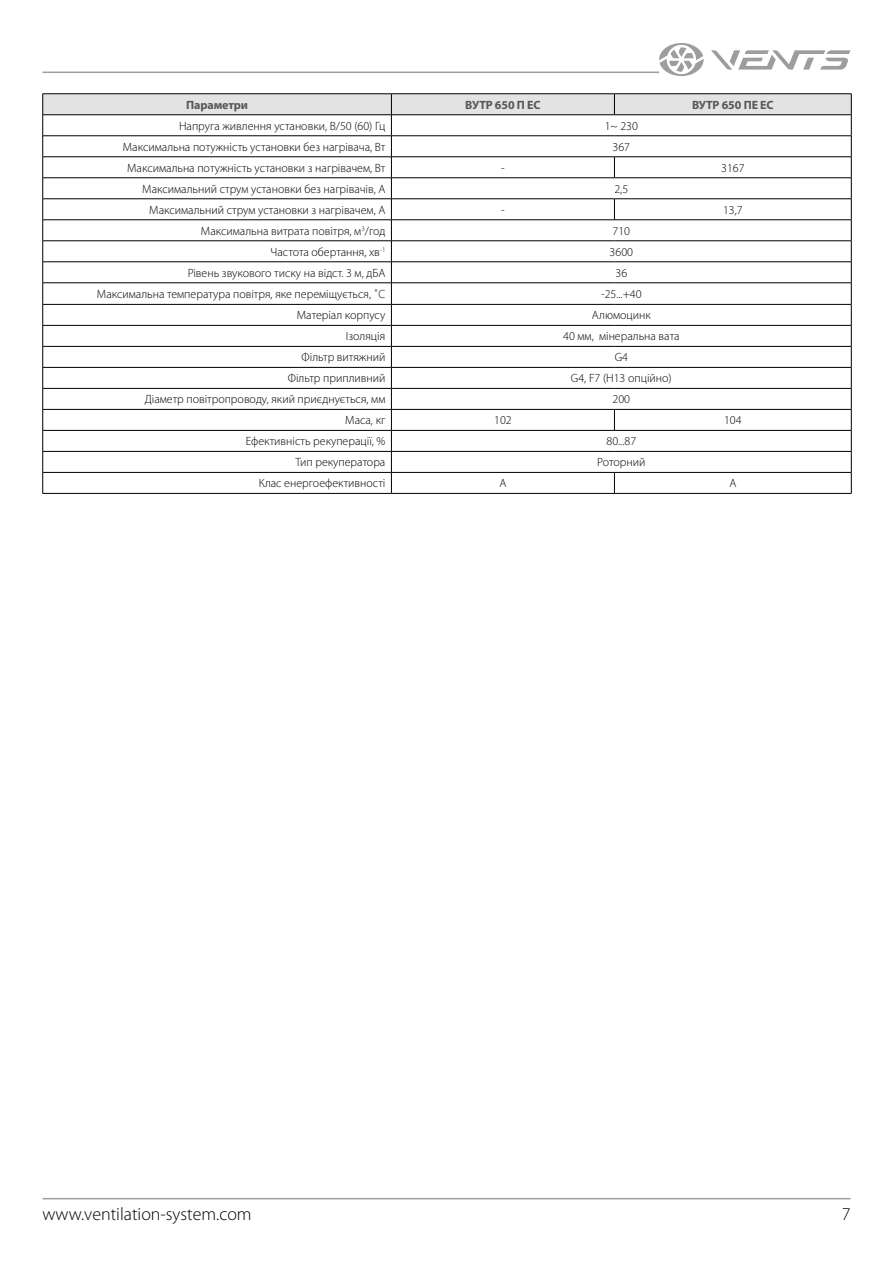
<style>
.page{position:relative;width:893px;height:1263px;background:#fff}
.page>*{position:absolute;margin:0;border:0;box-sizing:border-box;transform-origin:0 0}
.t1{font:300 18px "Myriad Pro";color:#000}
.t2{font:300 12px "Myriad Pro";color:#000}
.t3{font:700 12px "Myriad Pro";letter-spacing:-.01em;color:#575756}
</style>
<div class="page">
<hr style="left:43px;top:1198px;width:807px;height:1px;background:#9d9d9c">
<hr style="left:43px;top:72px;width:616px;height:1px;background:#9d9d9c">
<svg style="left:711px;top:50px;width:139px;height:20px"></svg>
<svg style="left:659px;top:43px;width:45px;height:33px"></svg>
<hr style="left:391px;top:493px;width:223px;height:1px;background:#000">
<hr style="left:614px;top:493px;width:237px;height:1px;background:#000">
<svg style="left:42px;top:94px;width:810px;height:399px"></svg>
<hr style="left:43px;top:493px;width:348px;height:1px;background:#000">
<p class="t3" style="left:186px;top:97px;width:63px">Параметри</p>
<p class="t3" style="left:465px;top:97px;width:77px">ВУТР 650 П EC</p>
<p class="t3" style="left:692px;top:97px;width:83px">ВУТР 650 ПE EC</p>
<p class="t2" style="left:179px;top:119px;width:208px">Напруга живлення установки, В/50 (60) Гц</p>
<p class="t2" style="left:605px;top:119px;width:35px">1~ 230</p>
<p class="t2" style="left:123px;top:140px;width:264px">Максимальна потужність установки без нагрівача, Вт</p>
<p class="t2" style="left:613px;top:140px;width:19px">367</p>
<p class="t2" style="left:127px;top:161px;width:260px">Максимальна потужність установки з нагрівачем, Вт</p>
<p class="t2" style="left:501px;top:161px;width:5px">-</p>
<p class="t2" style="left:721px;top:161px;width:25px">3167</p>
<p class="t2" style="left:142px;top:182px;width:245px">Максимальний струм установки без нагрівачів, А</p>
<p class="t2" style="left:614px;top:182px;width:15px">2,5</p>
<p class="t2" style="left:149px;top:203px;width:238px">Максимальний струм установки з нагрівачем, А</p>
<p class="t2" style="left:501px;top:203px;width:5px">-</p>
<p class="t2" style="left:723px;top:203px;width:21px">13,7</p>
<p class="t2" style="left:201px;top:224px;width:186px">Максимальна витрата повітря, м<sup>3</sup>/год</p>
<p class="t2" style="left:613px;top:224px;width:19px">710</p>
<p class="t2" style="left:271px;top:245px;width:116px">Частота обертання, хв<sup>-1</sup></p>
<p class="t2" style="left:610px;top:245px;width:25px">3600</p>
<p class="t2" style="left:188px;top:266px;width:199px">Рівень звукового тиску на відст. 3 м, дБА</p>
<p class="t2" style="left:615px;top:266px;width:13px">36</p>
<p class="t2" style="left:97px;top:287px;width:290px">Максимальна температура повітря, яке переміщується, ˚С</p>
<p class="t2" style="left:601px;top:287px;width:42px">-25...+40</p>
<p class="t2" style="left:297px;top:309px;width:90px">Матеріал корпусу</p>
<p class="t2" style="left:592px;top:309px;width:60px">Алюмоцинк</p>
<p class="t2" style="left:346px;top:330px;width:41px">Ізоляція</p>
<p class="t2" style="left:563px;top:330px;width:118px">40 мм, мінеральна вата</p>
<p class="t2" style="left:302px;top:351px;width:85px">Фільтр витяжний</p>
<p class="t2" style="left:615px;top:351px;width:15px">G4</p>
<p class="t2" style="left:288px;top:372px;width:99px">Фільтр припливний</p>
<p class="t2" style="left:571px;top:372px;width:102px">G4, F7 (H13 опційно)</p>
<p class="t2" style="left:145px;top:393px;width:242px">Діаметр повітропроводу, який приєднується, мм</p>
<p class="t2" style="left:613px;top:393px;width:19px">200</p>
<p class="t2" style="left:345px;top:414px;width:42px">Маса, кг</p>
<p class="t2" style="left:494px;top:414px;width:19px">102</p>
<p class="t2" style="left:724px;top:414px;width:19px">104</p>
<p class="t2" style="left:246px;top:435px;width:141px">Ефективність рекуперації, %</p>
<p class="t2" style="left:606px;top:435px;width:31px">80...87</p>
<p class="t2" style="left:295px;top:456px;width:92px">Тип рекуператора</p>
<p class="t2" style="left:597px;top:456px;width:50px">Роторний</p>
<p class="t2" style="left:259px;top:477px;width:128px">Клас енергоефективності</p>
<p class="t2" style="left:499px;top:477px;width:9px">А</p>
<p class="t2" style="left:729px;top:477px;width:9px">А</p>
<h1 class="t1" style="left:43px;top:1204px;width:211px">www.ventilation-system.com</h1>
<h1 class="t1" style="left:842px;top:1204px;width:10px">7</h1>
</div>
